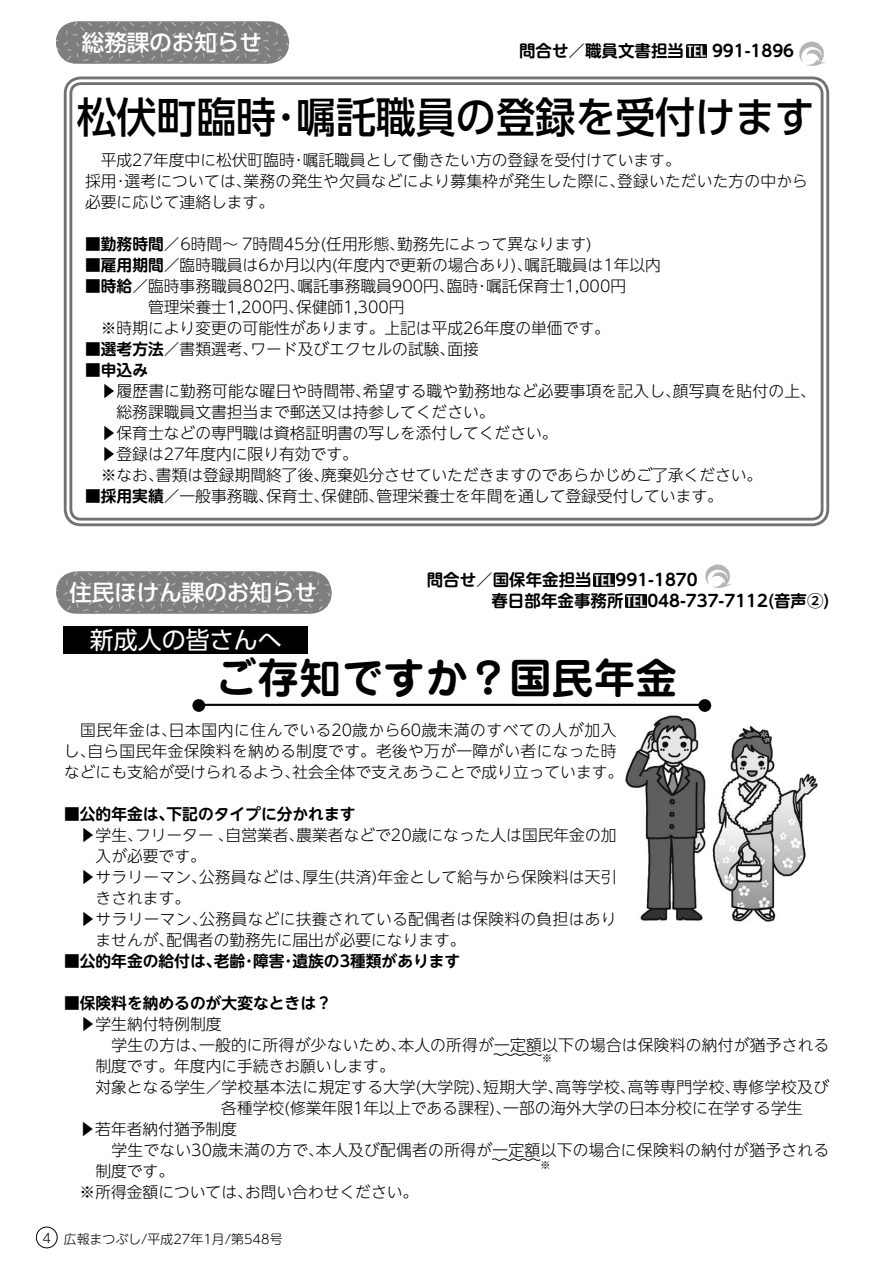
<style>
.page{position:relative;width:893px;height:1263px;background:#fff}
.page>*{position:absolute;margin:0;border:0;box-sizing:border-box;transform-origin:0 0}
.t1{font:500 42px "UD Shin Go Pro";color:#000;scale:.95 1}
.t2{font:700 42px "Jun 501 Pro";color:#000}
.t3{font:24px "UD Shin Go Pro";color:#fff}
.t4{font:500 22.5px "UD Shin Go Pro";color:#fff}
.t5{font:700 16.5px/21px "UD Shin M Go Pro De";color:#000}
.t6{font:300 15.75px/21px "UD Shin Go NT Pro";color:#000}
.t7{font:300 15.75px/21px "UD Shin Go NT Pro";letter-spacing:.02em;color:#000;text-align:center}
.t8{font:700 15.75px "UD Shin M Go Pro De";color:#000}
.t9{font:300 15.75px "UD Shin Go NT Pro";letter-spacing:.03em;color:#000}
.t10{font:300 12.9px "UD Shin M Go Pro";color:#000}
.t11{font:300 10.5px "UD Shin M Go Pro";color:#000}
.s1{font-family:"UD Shin M Go Pro"}
.s2{font-family:"UD Shin M Go Pro De";font-weight:700}
</style>
<div class="page">
<div style="left:36px;top:1227px;width:21px;height:21px;border:1px solid #000;border-radius:50%"></div>
<div style="left:64px;top:77px;width:765px;height:449px;border:3px solid #727172;border-radius:16px"></div>
<div style="left:69px;top:82px;width:754px;height:439px;border:3px solid #727172;border-radius:10px"></div>
<img style="left:56px;top:21px;width:233px;height:43px">
<img style="left:686px;top:45px;width:21px;height:12px">
<img style="left:799px;top:41px;width:26px;height:25px">
<img style="left:56px;top:571px;width:276px;height:43px">
<svg style="left:493px;top:1053px;width:49px;height:3px"></svg>
<svg style="left:492px;top:1158px;width:49px;height:3px"></svg>
<div style="left:64px;top:626px;width:244px;height:28px;background:#000"></div>
<img style="left:594px;top:574px;width:21px;height:12px">
<img style="left:626px;top:595px;width:20px;height:12px">
<img style="left:705px;top:564px;width:27px;height:24px">
<img style="left:625px;top:715px;width:193px;height:207px">
<hr style="left:199px;top:704px;width:505px;height:2px;background:#000">
<div style="left:192px;top:699px;width:13px;height:13px;background:#000;border-radius:50%"></div>
<div style="left:698px;top:699px;width:13px;height:13px;background:#000;border-radius:50%"></div>
<h3 class="t4" style="left:82px;top:24px;width:181px">総務課のお知らせ</h3>
<p class="t5" style="left:519px;top:40px;width:166px">問合せ／職員文書担当</p>
<p class="t5" style="left:712px;top:40px;width:84px">991-1896</p>
<h1 class="t1" style="left:77px;top:83px;width:779px">松伏町臨時･嘱託職員の登録を受付けます</h1>
<p class="t6" style="left:85px;top:149px;width:724px;text-indent:16px">平成<span class="s1">27</span>年度中に松伏町臨時･嘱託職員として働きたい方の登録を受付けています。<br>採用･選考については､業務の発生や欠員などにより募集枠が発生した際に､登録いただいた方の中から必要に応じて連絡します。</p>
<p class="t6" style="left:85px;top:233px;width:508px"><span class="s2">■勤務時間</span>／<span class="s1">6</span>時間～ <span class="s1">7</span>時間<span class="s1">45</span>分<span class="s1">(</span>任用形態､勤務先によって異なります<span class="s1">)</span></p>
<p class="t6" style="left:85px;top:254px;width:577px"><span class="s2">■雇用期間</span>／臨時職員は<span class="s1">6</span>か月以内<span class="s1">(</span>年度内で更新の場合あり<span class="s1">)</span>､嘱託職員は<span class="s1">1</span>年以内</p>
<p class="t6" style="left:85px;top:275px;width:543px"><span class="s2">■時給</span>／臨時事務職員<span class="s1">802</span>円､嘱託事務職員<span class="s1">900</span>円､臨時･嘱託保育士<span class="s1">1,000</span>円</p>
<p class="t6" style="left:148px;top:296px;width:258px">管理栄養士<span class="s1">1,200</span>円､保健師<span class="s1">1,300</span>円</p>
<p class="t6" style="left:101px;top:317px;width:511px"><span class="s1">※</span>時期により変更の可能性があります。上記は平成<span class="s1">26</span>年度の単価です。</p>
<p class="t6" style="left:85px;top:338px;width:395px"><span class="s2">■選考方法</span>／書類選考､ワード及びエクセルの試験､面接</p>
<p class="t8" style="left:85px;top:357px;width:64px">■申込み</p>
<p class="t6" style="left:101px;top:380px;width:709px">▶履歴書に勤務可能な曜日や時間帯､希望する職や勤務地など必要事項を記入し､顔写真を貼付の上､</p>
<p class="t6" style="left:117px;top:401px;width:380px">総務課職員文書担当まで郵送又は持参してください。</p>
<p class="t6" style="left:101px;top:422px;width:458px">▶保育士などの専門職は資格証明書の写しを添付してください。</p>
<p class="t6" style="left:101px;top:443px;width:259px">▶登録は<span class="s1">27</span>年度内に限り有効です。</p>
<p class="t6" style="left:101px;top:464px;width:663px"><span class="s1">※</span>なお､書類は登録期間終了後､廃棄処分させていただきますのであらかじめご了承ください。</p>
<p class="t6" style="left:85px;top:485px;width:639px"><span class="s2">■採用実績</span>／一般事務職､保育士､保健師､管理栄養士を年間を通して登録受付しています。</p>
<h3 class="t4" style="left:69px;top:574px;width:249px">住民ほけん課のお知らせ</h3>
<p class="t5" style="left:427px;top:569px;width:166px">問合せ／国保年金担当</p>
<p class="t5" style="left:491px;top:569px;width:340px;text-indent:124px">991-1870　　　　　　　　春日部年金事務所</p>
<p class="t5" style="left:647px;top:590px;width:184px">048-737-7112(音声②)</p>
<h2 class="t3" style="left:90px;top:621px;width:193px">新成人の皆さんへ</h2>
<h1 class="t2" style="left:215px;top:644px;width:463px">ご存知ですか？国民年金</h1>
<p class="t7" style="left:64px;top:719px;width:561px">国民年金は､日本国内に住んでいる<span class="s1">20</span>歳から<span class="s1">60</span>歳未満のすべての人が加入<br>し､自ら国民年金保険料を納める制度です。老後や万が一障がい者になった時などにも支給が受けられるよう､社会全体で支えあうことで成り立っています。</p>
<p class="t8" style="left:64px;top:801px;width:293px">■公的年金は､下記のタイプに分かれます</p>
<p class="t6" style="left:80px;top:824px;width:538px">▶学生､フリーター､自営業者､農業者などで<span class="s1">20</span>歳になった人は国民年金の加</p>
<p class="t6" style="left:96px;top:845px;width:112px">入が必要です。</p>
<p class="t6" style="left:80px;top:866px;width:538px">▶サラリーマン､公務員などは､厚生<span class="s1">(</span>共済<span class="s1">)</span>年金として給与から保険料は天引</p>
<p class="t6" style="left:96px;top:887px;width:96px">きされます。</p>
<p class="t7" style="left:80px;top:908px;width:538px">▶サラリーマン､公務員などに扶養されている配偶者は保険料の負担はあり</p>
<p class="t6" style="left:96px;top:929px;width:372px">ませんが､配偶者の勤務先に届出が必要になります。</p>
<p class="t8" style="left:64px;top:948px;width:398px">■公的年金の給付は､老齢･障害･遺族の3種類があります</p>
<p class="t8" style="left:64px;top:990px;width:269px">■保険料を納めるのが大変なときは？</p>
<p class="t6" style="left:80px;top:1013px;width:143px">▶学生納付特例制度</p>
<p class="t6" style="left:112px;top:1034px;width:719px">学生の方は､一般的に所得が少ないため､本人の所得が一定額以下の場合は保険料の納付が猶予される</p>
<p class="t6" style="left:95px;top:1055px;width:301px">制度です。年度内に手続きお願いします。</p>
<p class="t9" style="left:95px;top:1074px;width:735px">対象となる学生／学校基本法に規定する大学<span class="s1">(</span>大学院<span class="s1">)</span>､短期大学､高等学校､高等専門学校､専修学校及び</p>
<p class="t6" style="left:221px;top:1097px;width:583px">各種学校<span class="s1">(</span>修業年限<span class="s1">1</span>年以上である課程<span class="s1">)</span>､一部の海外大学の日本分校に在学する学生</p>
<p class="t6" style="left:80px;top:1118px;width:159px">▶若年者納付猶予制度</p>
<p class="t7" style="left:111px;top:1139px;width:719px">学生でない<span class="s1">30</span>歳未満の方で､本人及び配偶者の所得が一定額以下の場合に保険料の納付が猶予される</p>
<p class="t6" style="left:95px;top:1160px;width:80px">制度です。</p>
<p class="t6" style="left:80px;top:1181px;width:340px"><span class="s1">※</span>所得金額については､お問い合わせください。</p>
<p class="t11" style="left:542px;top:1050px;width:12px">※</p>
<p class="t11" style="left:540px;top:1156px;width:12px">※</p>
<p class="t10" style="left:43px;top:1229px;width:242px">4 広報まつぶし/平成27年1月/第548号</p>
</div>
